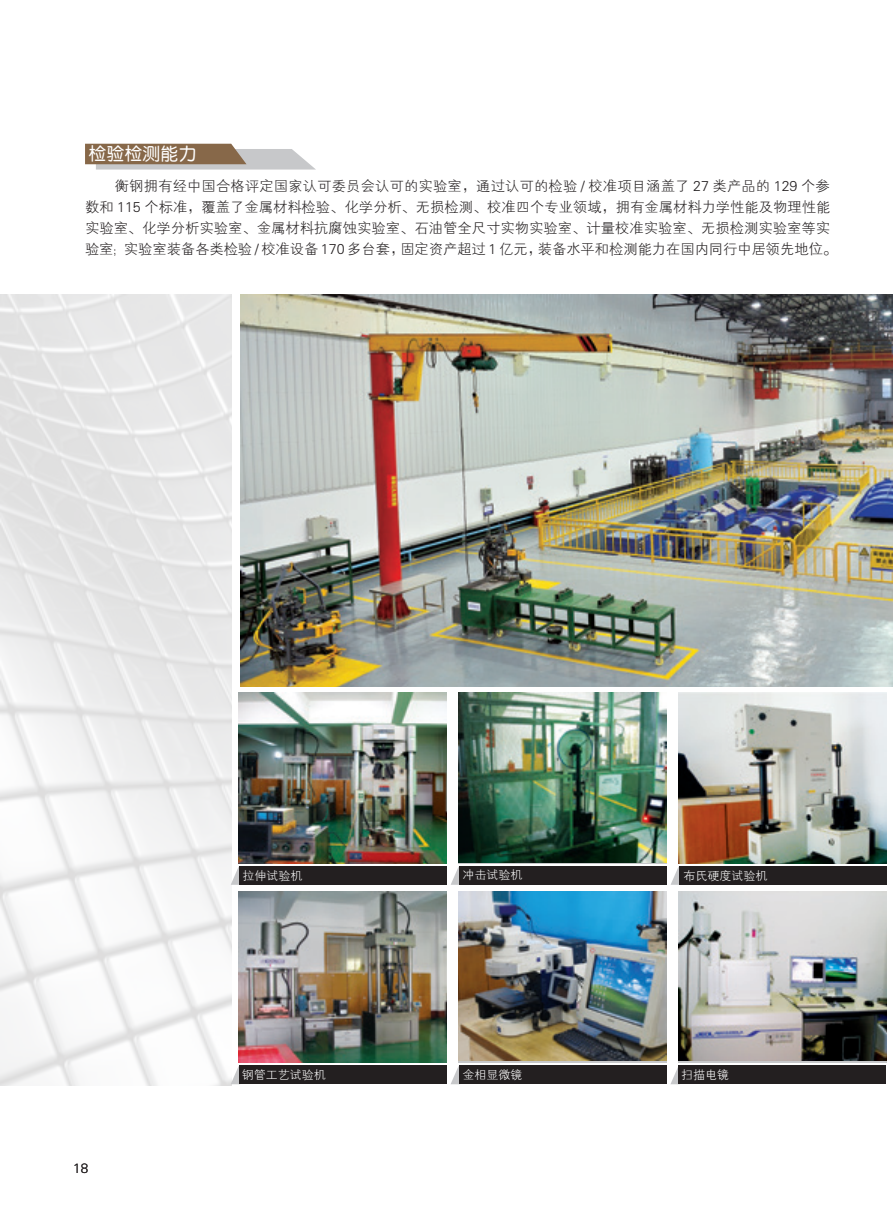
<style>
.page{position:relative;width:893px;height:1212px;background:#fff}
.page>*{position:absolute;margin:0;border:0;box-sizing:border-box;transform-origin:0 0}
.t1{font:18px "H Ye 3 gj";color:#fff}
.t2{font:14.25px/21px "FZXH1 JW GB1 0";letter-spacing:.005em;color:#231f20}
.t3{font:13.5px "FZXH1 JW GB1 0";color:#231f20}
.t4{font:12px "FZXH1 JW GB1 0";color:#fff}
</style>
<div class="page">
<img style="left:0;top:295px;width:232px;height:791px">
<svg style="left:85px;top:144px;width:231px;height:26px;background:#ad9d8e"></svg>
<img style="left:238px;top:692px;width:208px;height:171px">
<svg style="left:231px;top:866px;width:8px;height:19px"></svg>
<div style="left:239px;top:866px;width:207px;height:19px;background:#231f20"></div>
<img style="left:238px;top:892px;width:208px;height:170px">
<svg style="left:231px;top:1065px;width:8px;height:19px"></svg>
<div style="left:239px;top:1065px;width:207px;height:19px;background:#231f20"></div>
<img style="left:458px;top:692px;width:208px;height:171px">
<svg style="left:451px;top:866px;width:8px;height:19px"></svg>
<div style="left:459px;top:866px;width:207px;height:19px;background:#231f20"></div>
<img style="left:458px;top:892px;width:208px;height:169px">
<svg style="left:451px;top:1066px;width:8px;height:18px"></svg>
<div style="left:459px;top:1065px;width:207px;height:19px;background:#231f20"></div>
<img style="left:678px;top:692px;width:209px;height:171px">
<svg style="left:671px;top:866px;width:8px;height:19px"></svg>
<div style="left:679px;top:866px;width:207px;height:19px;background:#231f20"></div>
<img style="left:678px;top:892px;width:208px;height:169px">
<svg style="left:670px;top:1065px;width:9px;height:19px"></svg>
<div style="left:679px;top:1065px;width:207px;height:19px;background:#231f20"></div>
<img style="left:240px;top:295px;width:653px;height:392px">
<p class="t1" style="left:89px;top:145px;width:109px">检验检测能力</p>
<p class="t2" style="left:85px;top:176px;width:754px;text-indent:30px">衡钢拥有经中国合格评定国家认可委员会认可的实验室，通过认可的检验 / 校准项目涵盖了 27 类产品的 129 个参数和 115 个标准，覆盖了金属材料检验、化学分析、无损检测、校准四个专业领域，拥有金属材料力学性能及物理性能实验室、化学分析实验室、金属材料抗腐蚀实验室、石油管全尺寸实物实验室、计量校准实验室、无损检测实验室等实验室；实验室装备各类检验 / 校准设备 170 多台套，固定资产超过 1 亿元，装备水平和检测能力在国内同行中居领先地位。</p>
<p class="t4" style="left:463px;top:868px;width:61px">冲击试验机</p>
<p class="t4" style="left:243px;top:869px;width:61px">拉伸试验机</p>
<p class="t4" style="left:683px;top:869px;width:85px">布氏硬度试验机</p>
<p class="t3" style="left:73px;top:1160px;width:16px">18</p>
<p class="t4" style="left:242px;top:1068px;width:85px">钢管工艺试验机</p>
<p class="t4" style="left:681px;top:1068px;width:49px">扫描电镜</p>
<p class="t4" style="left:463px;top:1068px;width:61px">金相显微镜</p>
</div>
